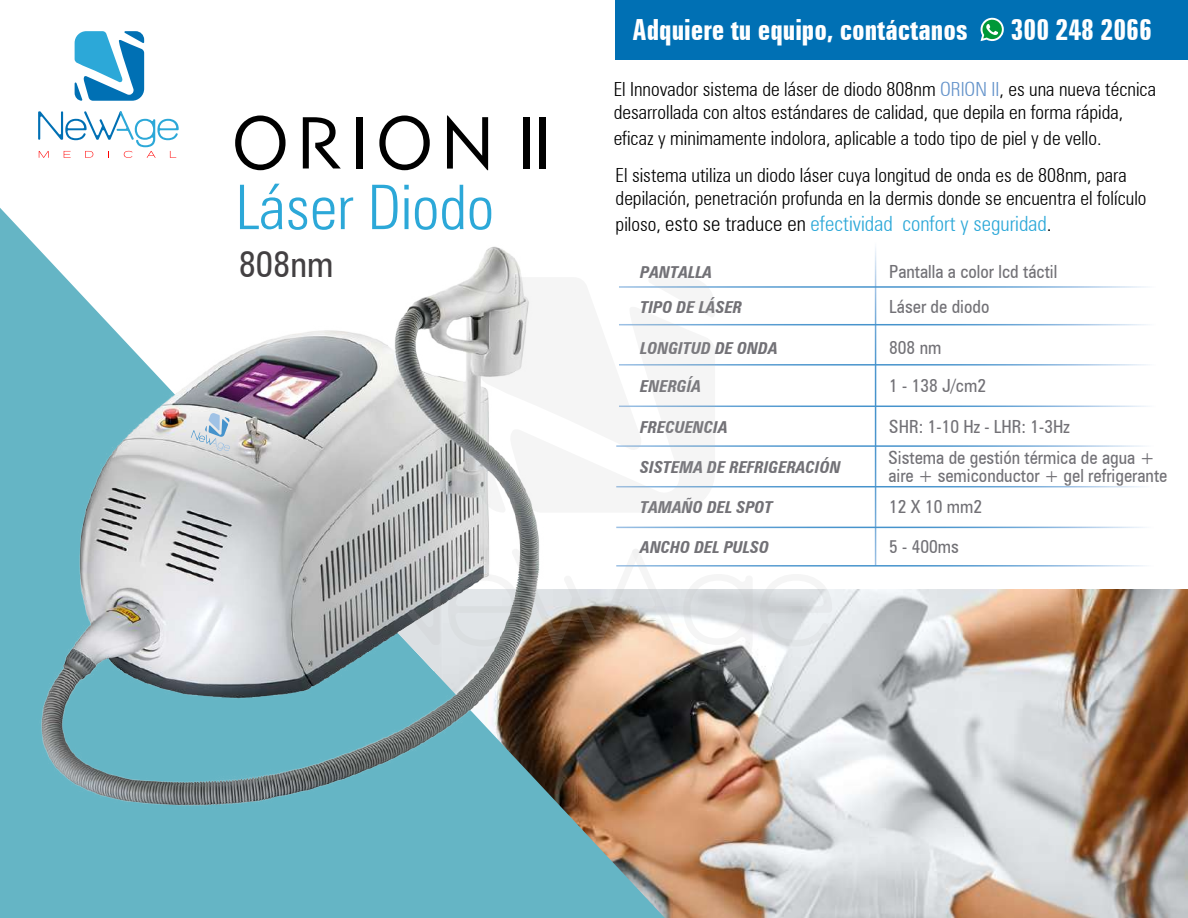
<style>
.page{position:relative;width:1188px;height:918px;background:#fff}
.page>*{position:absolute;margin:0;border:0;box-sizing:border-box;transform-origin:0 0}
.t1{font:300 condensed 61.65px "Zurich BT";color:#2ca8d8}
.t2{font:condensed 36px "Zurich BT";color:#434042}
.t3{font:700 extra-condensed 29.1px "Zurich BT";color:#fff}
.t4{font:300 condensed 21px "Zurich BT";color:#2ca8d8}
.t5{font:300 condensed 19.5px/23.4px "Zurich BT";color:#000}
.t6{font:condensed 18.15px/18px "Zurich BT";color:#727176}
.t7{font:italic 700 condensed 16.5px "Zurich BT";color:#727176}
.s1{color:#6493ca}
.s2{font-size:19.5px;color:#000}
.s3{color:#000}
</style>
<div class="page">
<svg style="left:235px;top:116px;width:51px;height:54px"></svg>
<div style="left:356px;top:117px;width:6px;height:52px;background:#000"></div>
<div style="left:524px;top:117px;width:6px;height:52px;background:#000"></div>
<div style="left:539px;top:117px;width:6px;height:52px;background:#000"></div>
<svg style="left:379px;top:116px;width:51px;height:54px"></svg>
<svg style="left:447px;top:116px;width:41px;height:54px"></svg>
<svg style="left:303px;top:117px;width:38px;height:51px"></svg>
<svg style="left:75px;top:31px;width:69px;height:70px"></svg>
<svg style="left:38px;top:111px;width:141px;height:47px"></svg>
<img style="left:669px;top:590px;width:519px;height:328px">
<svg style="left:0;top:208px;width:669px;height:710px;fill:#65b5c5"></svg>
<div style="left:615px;top:0;width:573px;height:60px;background:#0070b4"></div>
<svg style="left:981px;top:18px;width:23px;height:23px"></svg>
<img style="left:0;top:227px;width:590px;height:600px">
<svg style="left:191px;top:413px;width:39px;height:38px"></svg>
<svg style="left:480px;top:277px;width:235px;height:236px"></svg>
<svg style="left:356px;top:549px;width:85px;height:128px;background:#94a6ab"></svg>
<svg style="left:760px;top:589px;width:72px;height:58px;background:#dbdfe2"></svg>
<svg style="left:448px;top:549px;width:305px;height:121px"></svg>
<h1 class="t1" style="left:235px;top:170px;width:260px">Láser Diodo</h1>
<h2 class="t2" style="left:239px;top:243px;width:96px">808nm</h2>
<h3 class="t3" style="left:633px;top:13px;width:337px">Adquiere tu equipo, contáctanos</h3>
<h3 class="t3" style="left:1011px;top:13px;width:143px">300 248 2066</h3>
<p class="t5" style="left:614px;top:77px;width:544px">El Innovador sistema de láser de diodo 808nm <span class="s1">ORION II</span>, es una nueva técnica desarrollada con altos estándares de calidad, que depila en forma rápida,</p>
<p class="t5" style="left:614px;top:120px;width:515px;line-height:36.6px">eficaz y minimamente indolora, aplicable a todo tipo de piel y de vello.<br>El sistema utiliza un diodo láser cuya longitud de onda es de 808nm, para</p>
<p class="t5" style="left:616px;top:186px;width:532px">depilación, penetración profunda en la dermis donde se encuentra el folículo</p>
<p class="t4" style="left:616px;top:210px;width:438px"><span class="s2">piloso,</span> <span class="s3">esto se traduce en</span> efectividad confort y seguridad<span class="s3">.</span></p>
<p class="t7" style="left:640px;top:262px;width:74px">PANTALLA</p>
<p class="t6" style="left:889px;top:262px;width:170px">Pantalla a color lcd táctil</p>
<p class="t7" style="left:640px;top:297px;width:103px">TIPO DE LÁSER</p>
<p class="t6" style="left:889px;top:298px;width:102px">Láser de diodo</p>
<p class="t7" style="left:640px;top:338px;width:139px">LONGITUD DE ONDA</p>
<p class="t6" style="left:889px;top:338px;width:54px">808 nm</p>
<p class="t7" style="left:640px;top:376px;width:63px">ENERGÍA</p>
<p class="t6" style="left:889px;top:376px;width:98px">1 - 138 J/cm2</p>
<p class="t7" style="left:640px;top:417px;width:89px">FRECUENCIA</p>
<p class="t6" style="left:889px;top:418px;width:182px">SHR: 1-10 Hz - LHR: 1-3Hz</p>
<p class="t7" style="left:640px;top:458px;width:202px">SISTEMA DE REFRIGERACIÓN</p>
<p class="t6" style="left:888px;top:448px;width:280px">Sistema de gestión térmica de agua + aire + semiconductor + gel refrigerante</p>
<p class="t7" style="left:640px;top:497px;width:134px">TAMAÑO DEL SPOT</p>
<p class="t6" style="left:889px;top:497px;width:94px">12 X 10 mm2</p>
<p class="t7" style="left:640px;top:537px;width:130px">ANCHO DEL PULSO</p>
<p class="t6" style="left:889px;top:538px;width:71px">5 - 400ms</p>
</div>
